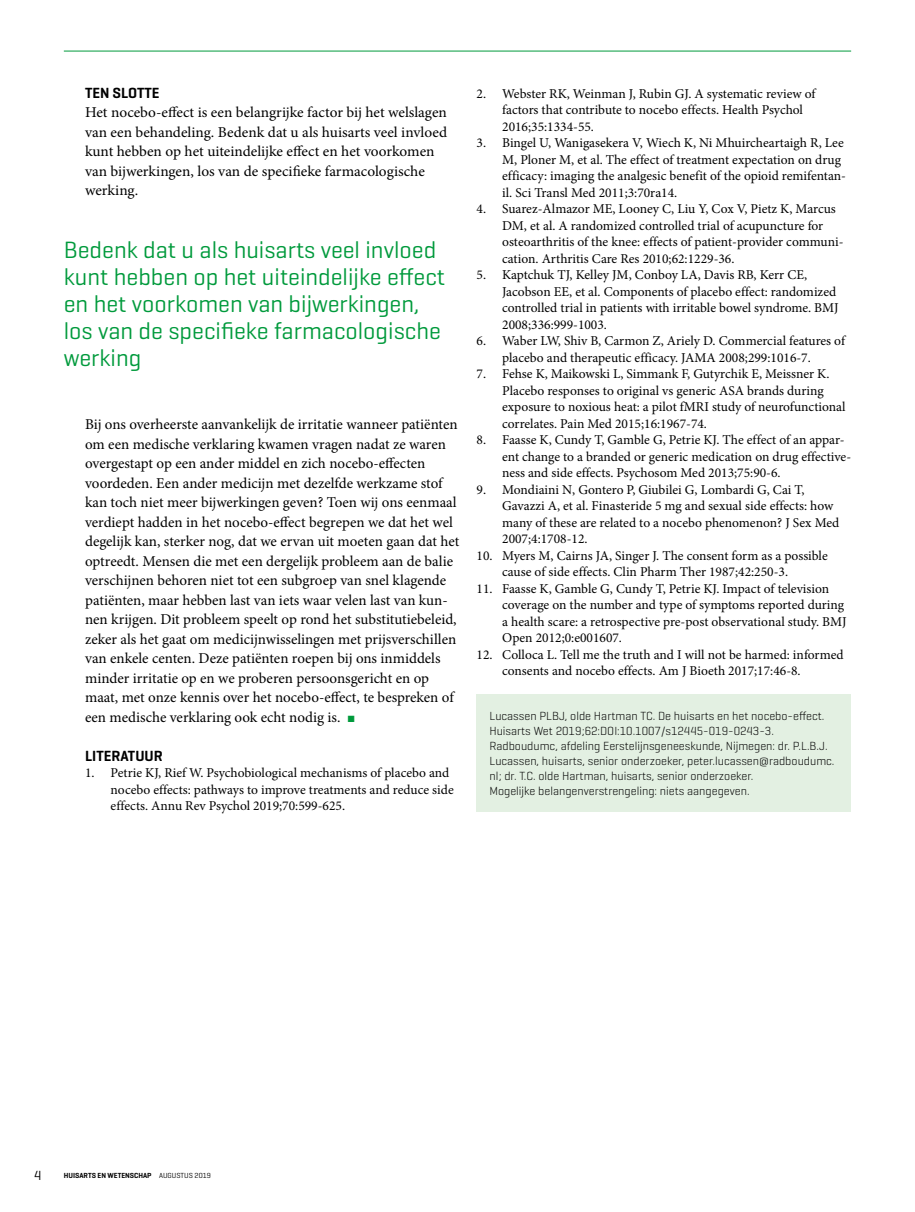
<style>
.page{position:relative;width:915px;height:1212px;background:#fff}
.page>*{position:absolute;margin:0;border:0;box-sizing:border-box;transform-origin:0 0}
.Eyecatcher_streamer{font:24px/27px "Geogrotesque";color:#009a3c}
.Para_broodtekst{font:15px/19.5px "Minion Pro";color:#000}
.Bibliography_Heading{font:600 15px "Geogrotesque";color:#000}
.SectionHeading_1_tus{font:600 15px "Geogrotesque";color:#000}
.t1{font:13.5px/16.5px "Minion Pro";color:#000}
.t2{font:13.5px "Geogrotesque";color:#000}
.Biography_auteursinf{font:300 12px/15px "Geogrotesque";color:#000}
.t3{font:600 7.5px "Geogrotesque";color:#000}
.s1{color:#009a3c}
.s2{font-weight:400}
</style>
<div class="page">
<hr style="left:64px;top:51px;width:786px;height:1px;background:#009a3c">
<div style="left:476px;top:694px;width:374px;height:117px;background:#e3f0e2"></div>
<p class="SectionHeading_1_tus" style="left:85px;top:83px;width:76px">TEN SLOTTE</p>
<p class="Para_broodtekst" style="left:85px;top:103px;width:363px">Het nocebo-effect is een belangrijke factor bij het welslagen van een behandeling. Bedenk dat u als huisarts veel invloed kunt hebben op het uiteindelijke effect en het voorkomen van bijwerkingen, los van de specifieke farmacologische werking.</p>
<p class="Eyecatcher_streamer" style="left:64px;top:235px;width:383px">Bedenk dat u als huisarts veel invloed kunt hebben op het uiteindelijke effect en het voorkomen van bijwerkingen, los van de specifieke farmacologische werking</p>
<p class="Para_broodtekst" style="left:85px;top:415px;width:375px">Bij ons overheerste aanvankelijk de irritatie wanneer patiënten om een medische verklaring kwamen vragen nadat ze waren overgestapt op een ander middel en zich nocebo-effecten voordeden. Een ander medicijn met dezelfde werkzame stof kan toch niet meer bijwerkingen geven? Toen wij ons eenmaal verdiept hadden in het nocebo-effect begrepen we dat het wel degelijk kan, sterker nog, dat we ervan uit moeten gaan dat het optreedt. Mensen die met een dergelijk probleem aan de balie verschijnen behoren niet tot een subgroep van snel klagende patiënten, maar hebben last van iets waar velen last van kun&shy;nen krijgen. Dit probleem speelt op rond het substitutiebeleid, zeker als het gaat om medicijnwisselingen met prijsverschillen van enkele centen. Deze patiënten roepen bij ons inmiddels minder irritatie op en we proberen persoonsgericht en op maat, met onze kennis over het nocebo-effect, te bespreken of een medische verklaring ook echt nodig is. <span class="s1">■</span></p>
<p class="Bibliography_Heading" style="left:85px;top:746px;width:79px">LITERATUUR</p>
<p class="t1" style="left:111px;top:765px;width:344px;text-indent:-26px">1. Petrie KJ, Rief W. Psychobiological mechanisms of placebo and nocebo effects: pathways to improve treatments and reduce side effects. Annu Rev Psychol 2019;70:599-625.</p>
<p class="t1" style="left:502px;top:85px;width:315px;text-indent:-26px">2. Webster RK, Weinman J, Rubin GJ. A systematic review of factors that contribute to nocebo effects. Health Psychol<br>2016;35:1334-55.</p>
<p class="t1" style="left:502px;top:135px;width:345px;text-indent:-26px">3. Bingel U, Wanigasekera V, Wiech K, Ni Mhuircheartaigh R, Lee M, Ploner M, et al. The effect of treatment expectation on drug efficacy: imaging the analgesic benefit of the opioid remifentan&shy;il. Sci Transl Med 2011;3:70ra14.</p>
<p class="t1" style="left:502px;top:201px;width:343px;text-indent:-26px">4. Suarez-Almazor ME, Looney C, Liu Y, Cox V, Pietz K, Marcus DM, et al. A randomized controlled trial of acupuncture for osteoarthritis of the knee: effects of patient-provider communi&shy;cation. Arthritis Care Res 2010;62:1229-36.</p>
<p class="t1" style="left:502px;top:267px;width:338px;text-indent:-26px">5. Kaptchuk TJ, Kelley JM, Conboy LA, Davis RB, Kerr CE, Jacobson EE, et al. Components of placebo effect: randomized controlled trial in patients with irritable bowel syndrome. BMJ 2008;336:999-1003.</p>
<p class="t1" style="left:502px;top:333px;width:344px;text-indent:-26px">6. Waber LW, Shiv B, Carmon Z, Ariely D. Commercial features of placebo and therapeutic efficacy. JAMA 2008;299:1016-7.</p>
<p class="t1" style="left:502px;top:366px;width:345px;text-indent:-26px">7. Fehse K, Maikowski L, Simmank F, Gutyrchik E, Meissner K.<br>Placebo responses to original vs generic ASA brands during exposure to noxious heat: a pilot fMRI study of neurofunctional correlates. Pain Med 2015;16:1967-74.</p>
<p class="t1" style="left:502px;top:432px;width:350px;text-indent:-26px">8. Faasse K, Cundy T, Gamble G, Petrie KJ. The effect of an appar&shy;ent change to a branded or generic medication on drug effective&shy;ness and side effects. Psychosom Med 2013;75:90-6.</p>
<p class="t1" style="left:502px;top:481px;width:338px;text-indent:-26px">9. Mondiaini N, Gontero P, Giubilei G, Lombardi G, Cai T, Gavazzi A, et al. Finasteride 5 mg and sexual side effects: how many of these are related to a nocebo phenomenon? J Sex Med 2007;4:1708-12.</p>
<p class="t1" style="left:502px;top:547px;width:327px;text-indent:-26px">10. Myers M, Cairns JA, Singer J. The consent form as a possible cause of side effects. Clin Pharm Ther 1987;42:250-3.</p>
<p class="t1" style="left:502px;top:580px;width:346px;text-indent:-26px">11. Faasse K, Gamble G, Cundy T, Petrie KJ. Impact of television coverage on the number and type of symptoms reported during a health scare: a retrospective pre-post observational study. BMJ Open 2012;0:e001607.</p>
<p class="t1" style="left:502px;top:646px;width:343px;text-indent:-26px">12. Colloca L. Tell me the truth and I will not be harmed: informed consents and nocebo effects. Am J Bioeth 2017;17:46-8.</p>
<p class="Biography_auteursinf" style="left:489px;top:708px;width:336px">Lucassen PLBJ, olde Hartman TC. De huisarts en het nocebo-effect.<br>Huisarts Wet 2019;62:DOI:10.1007/s12445-019-0243-3.</p>
<p class="Biography_auteursinf" style="left:489px;top:738px;width:346px">Radboudumc, afdeling Eerstelijnsgeneeskunde, Nijmegen: dr. P.L.B.J.<br>Lucassen, huisarts, senior onderzoeker, peter.lucassen@radboudumc. nl; dr. T.C. olde Hartman, huisarts, senior onderzoeker.</p>
<p class="Biography_auteursinf" style="left:489px;top:783px;width:261px">Mogelijke belangenverstrengeling: niets aangegeven.</p>
<p class="t2" style="left:34px;top:1166px;width:9px">4</p>
<p class="t3" style="left:64px;top:1171px;width:148px">HUISARTS EN WETENSCHAP <span class="s2">AUGUSTUS 2019</span></p>
</div>
